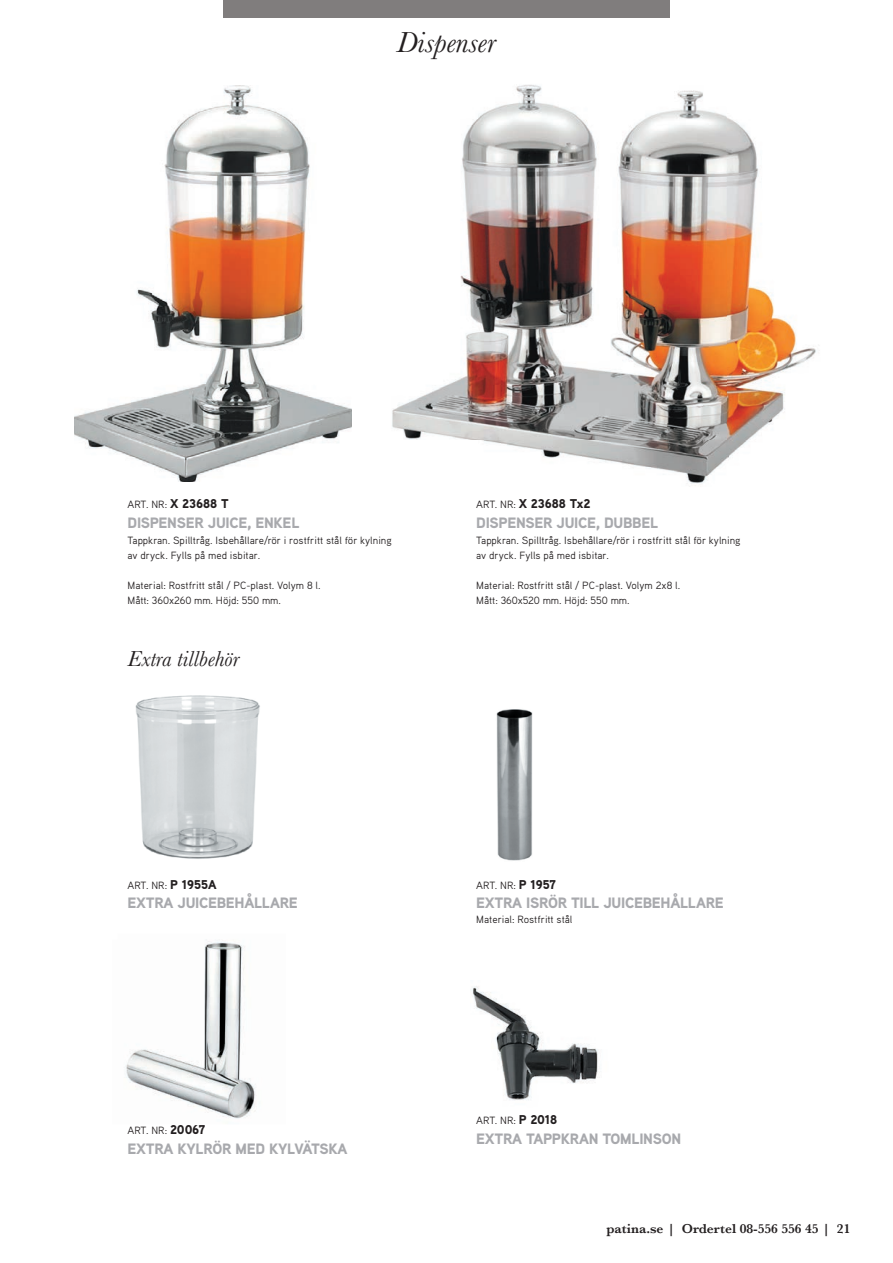
<style>
.page{position:relative;width:893px;height:1263px;background:#fff}
.page>*{position:absolute;margin:0;border:0;box-sizing:border-box;transform-origin:0 0}
.t1{font:italic 30px "Baskerville";color:#231f20}
.t2{font:italic 22.5px "Baskerville";color:#231f20}
.t3{font:900 15px "Aaux Pro OT";letter-spacing:-.02em;color:#a8a9ad}
.t4{font:600 13.5px "Baskerville";color:#231f20}
.t5{font:900 12.75px "Aaux Pro OT";letter-spacing:-.005em;color:#231f20}
.t6{font:10.5px/15px "Aaux Pro OT";color:#231f20}
.s1{font-weight:900;font-size:12.75px}
.s2{font-weight:400;font-size:10.5px}
</style>
<div class="page">
<img style="left:392px;top:85px;width:424px;height:399px">
<img style="left:74px;top:86px;width:278px;height:396px">
<div style="left:223px;top:0;width:447px;height:17px;background:#807d7d"></div>
<img style="left:126px;top:941px;width:130px;height:178px">
<img style="left:496px;top:709px;width:37px;height:152px">
<img style="left:135px;top:695px;width:125px;height:164px">
<img style="left:472px;top:986px;width:126px;height:114px">
<h1 class="t1" style="left:397px;top:22px;width:100px">Dispenser</h1>
<p class="t6" style="left:128px;top:497px;width:103px">ART. NR: <span class="s1">X 23688 T</span></p>
<h3 class="t3" style="left:128px;top:513px;width:174px">DISPENSER JUICE, ENKEL</h3>
<p class="t6" style="left:128px;top:533px;width:266px">Tappkran. Spilltråg. Isbehållare/rör i rostfritt stål för kylning av dryck. Fylls på med isbitar.</p>
<p class="t6" style="left:128px;top:578px;width:194px">Material: Rostfritt stål / PC-plast. Volym 8 l.<br>Mått: 360x260 mm. Höjd: 550 mm.</p>
<h2 class="t2" style="left:128px;top:644px;width:113px">Extra tillbehör</h2>
<p class="t5" style="left:476px;top:496px;width:116px"><span class="s2">ART. NR:</span> X 23688 Tx2</p>
<h3 class="t3" style="left:476px;top:513px;width:184px">DISPENSER JUICE, DUBBEL</h3>
<p class="t6" style="left:476px;top:533px;width:266px">Tappkran. Spilltråg. Isbehållare/rör i rostfritt stål för kylning av dryck. Fylls på med isbitar.</p>
<p class="t6" style="left:476px;top:578px;width:205px">Material: Rostfritt stål / PC-plast. Volym 2x8 l.<br>Mått: 360x520 mm. Höjd: 550 mm.</p>
<p class="t6" style="left:128px;top:877px;width:90px">ART. NR: <span class="s1">P 1955A</span></p>
<h3 class="t3" style="left:128px;top:893px;width:172px">EXTRA JUICEBEHÅLLARE</h3>
<p class="t6" style="left:128px;top:1123px;width:79px">ART. NR: <span class="s1">20067</span></p>
<h3 class="t3" style="left:128px;top:1139px;width:221px">EXTRA KYLRÖR MED KYLVÄTSKA</h3>
<p class="t6" style="left:476px;top:877px;width:81px">ART. NR: <span class="s1">P 1957</span></p>
<h3 class="t3" style="left:476px;top:893px;width:249px">EXTRA ISRÖR TILL JUICEBEHÅLLARE</h3>
<p class="t6" style="left:476px;top:912px;width:98px">Material: Rostfritt stål</p>
<p class="t6" style="left:476px;top:1113px;width:82px">ART. NR: <span class="s1">P 2018</span></p>
<h3 class="t3" style="left:476px;top:1129px;width:206px">EXTRA TAPPKRAN TOMLINSON</h3>
<p class="t4" style="left:606px;top:1219px;width:246px">patina.se | Ordertel 08-556 556 45 | 21</p>
</div>
